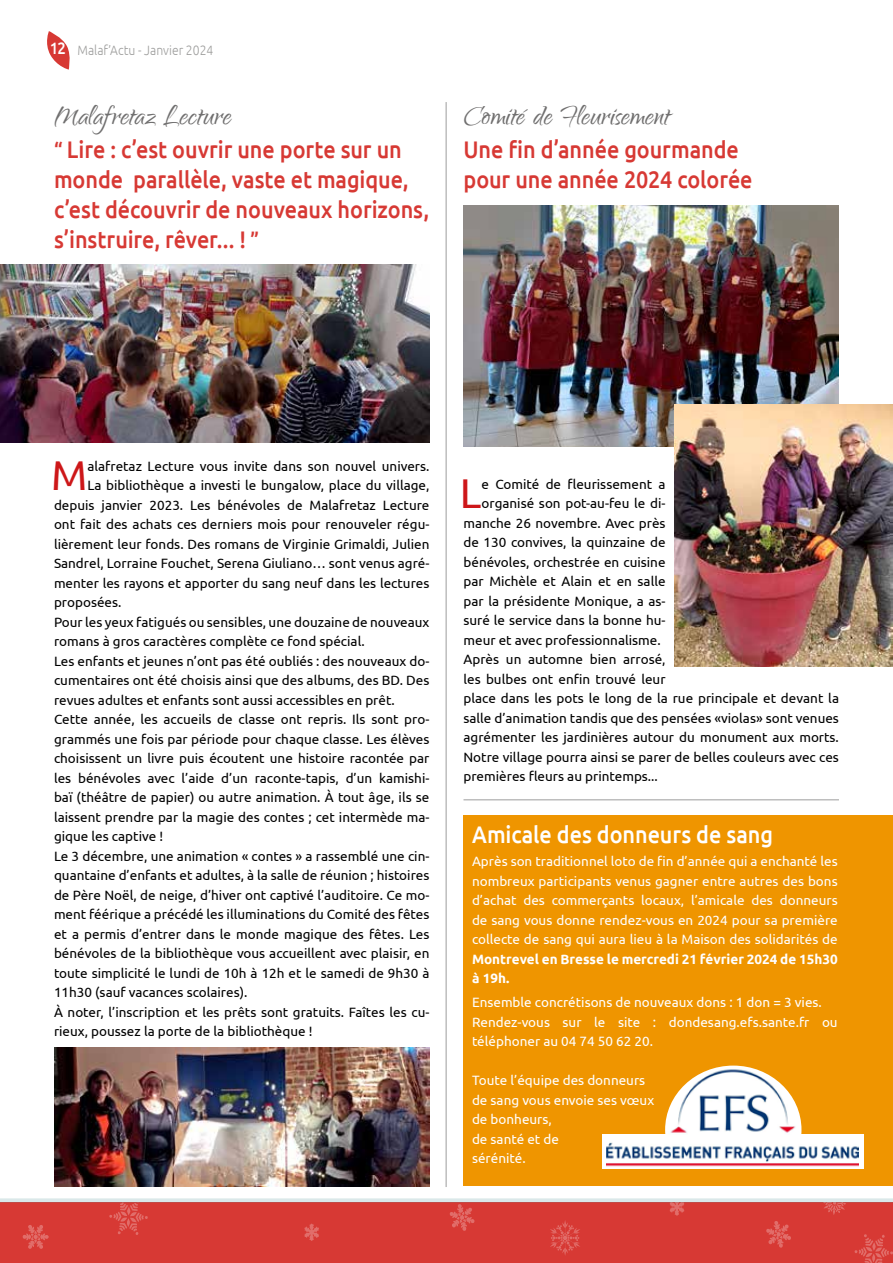
<style>
.page{position:relative;width:893px;height:1263px;background:#fff}
.page>*{position:absolute;margin:0;border:0;box-sizing:border-box;transform-origin:0 0}
.t1{font:41.7px "Ubuntu";color:#cd1719}
.t2{font:34.5px "Qwigley";letter-spacing:.005em;color:#706f6f}
.t3{font:500 24px/30px "Ubuntu";letter-spacing:-.005em;color:#d73934;scale:.9 1}
.t4{font:500 24px "Ubuntu";letter-spacing:-.005em;color:#fff;scale:.9 1}
.t5{font:13.5px "Ubuntu";color:#000}
.t6{font:13.5px/19.5px "Ubuntu";color:#fff}
.t7{font:700 13.5px/19.5px "Ubuntu";color:#fff}
.t8{font:300 13.5px "Ubuntu";color:#9d9d9c;scale:.9 1}
.s1{font-weight:500;font-size:16.5px;color:#fff}
.s2{font-size:21px}
</style>
<div class="page">
<svg style="left:47px;top:31px;width:23px;height:39px"></svg>
<div style="left:463px;top:815px;width:430px;height:370px;background:#ef9500"></div>
<hr style="left:446px;top:102px;width:1px;height:1085px;background:#9d9d9c">
<img style="left:54px;top:1047px;width:375px;height:140px">
<hr style="left:463px;top:799px;width:376px;height:1px;background:#9d9d9c">
<div style="left:0;top:1203px;width:893px;height:60px;background:#d73934"></div>
<svg style="left:550px;top:1220px;width:30px;height:35px"></svg>
<svg style="left:824px;top:1203px;width:22px;height:12px"></svg>
<svg style="left:109px;top:1203px;width:39px;height:32px"></svg>
<svg style="left:450px;top:1204px;width:25px;height:27px"></svg>
<svg style="left:766px;top:1221px;width:25px;height:27px"></svg>
<svg style="left:304px;top:1223px;width:15px;height:18px"></svg>
<svg style="left:22px;top:1225px;width:27px;height:24px"></svg>
<svg style="left:854px;top:1234px;width:39px;height:29px"></svg>
<svg style="left:670px;top:1203px;width:14px;height:13px"></svg>
<hr style="left:892px;top:1111px;width:1px;height:92px;background:#fff">
<div style="left:0;top:1198px;width:893px;height:5px;background:#dae8e9"></div>
<img style="left:0;top:264px;width:429px;height:178px">
<img style="left:463px;top:205px;width:376px;height:242px">
<img style="left:674px;top:404px;width:219px;height:262px">
<div style="left:602px;top:1134px;width:261px;height:34px;background:#fff"></div>
<img style="left:606px;top:1142px;width:253px;height:25px">
<img style="left:665px;top:1065px;width:136px;height:69px">
<p class="t8" style="left:50px;top:42px;width:183px"><span class="s1">12</span> Malaf’Actu - Janvier 2024</p>
<h2 class="t2" style="left:54px;top:98px;width:179px">Malafretaz Lecture</h2>
<h3 class="t3" style="left:54px;top:134px;width:418px"><span class="s2">“</span> Lire : c’est ouvrir une porte sur un monde parallèle, vaste et magique, c’est découvrir de nouveaux horizons, s’instruire, rêver... ! <span class="s2">”</span></h3>
<h2 class="t2" style="left:463px;top:98px;width:208px">Comité de Fleurisement</h2>
<h3 class="t3" style="left:463px;top:134px;width:323px">Une fin d’année gourmande pour une année 2024 colorée</h3>
<h1 class="t1" style="left:51px;top:450px;width:38px">M</h1>
<p class="t5" style="left:87px;top:458px;width:343px">alafretaz Lecture vous invite dans son nouvel univers.</p>
<p class="t5" style="left:87px;top:477px;width:343px">La bibliothèque a investi le bungalow, place du village,</p>
<p class="t5" style="left:54px;top:497px;width:377px">depuis janvier 2023. Les bénévoles de Malafretaz Lecture</p>
<p class="t5" style="left:54px;top:516px;width:377px">ont fait des achats ces derniers mois pour renouveler régu-</p>
<p class="t5" style="left:54px;top:536px;width:377px">lièrement leur fonds. Des romans de Virginie Grimaldi, Julien</p>
<p class="t5" style="left:54px;top:555px;width:377px">Sandrel, Lorraine Fouchet, Serena Giuliano… sont venus agré-</p>
<p class="t5" style="left:54px;top:575px;width:377px">menter les rayons et apporter du sang neuf dans les lectures</p>
<p class="t5" style="left:54px;top:594px;width:69px">proposées.</p>
<p class="t5" style="left:54px;top:614px;width:377px">Pour les yeux fatigués ou sensibles, une douzaine de nouveaux</p>
<p class="t5" style="left:54px;top:633px;width:312px">romans à gros caractères complète ce fond spécial.</p>
<p class="t5" style="left:54px;top:653px;width:377px">Les enfants et jeunes n’ont pas été oubliés : des nouveaux do-</p>
<p class="t5" style="left:54px;top:672px;width:377px">cumentaires ont été choisis ainsi que des albums, des BD. Des</p>
<p class="t5" style="left:54px;top:692px;width:342px">revues adultes et enfants sont aussi accessibles en prêt.</p>
<p class="t5" style="left:54px;top:711px;width:377px">Cette année, les accueils de classe ont repris. Ils sont pro-</p>
<p class="t5" style="left:54px;top:731px;width:377px">grammés une fois par période pour chaque classe. Les élèves</p>
<p class="t5" style="left:54px;top:750px;width:377px">choisissent un livre puis écoutent une histoire racontée par</p>
<p class="t5" style="left:54px;top:770px;width:377px">les bénévoles avec l’aide d’un raconte-tapis, d’un kamishi-</p>
<p class="t5" style="left:54px;top:789px;width:377px">baï (théâtre de papier) ou autre animation. À tout âge, ils se</p>
<p class="t5" style="left:54px;top:809px;width:377px">laissent prendre par la magie des contes ; cet intermède ma-</p>
<p class="t5" style="left:54px;top:828px;width:111px">gique les captive !</p>
<p class="t5" style="left:54px;top:848px;width:377px">Le 3 décembre, une animation « contes » a rassemblé une cin-</p>
<p class="t5" style="left:54px;top:867px;width:377px">quantaine d’enfants et adultes, à la salle de réunion ; histoires</p>
<p class="t5" style="left:54px;top:887px;width:377px">de Père Noël, de neige, d’hiver ont captivé l’auditoire. Ce mo-</p>
<p class="t5" style="left:54px;top:906px;width:377px">ment féérique a précédé les illuminations du Comité des fêtes</p>
<p class="t5" style="left:54px;top:926px;width:377px">et a permis d’entrer dans le monde magique des fêtes. Les</p>
<p class="t5" style="left:54px;top:945px;width:377px">bénévoles de la bibliothèque vous accueillent avec plaisir, en</p>
<p class="t5" style="left:54px;top:965px;width:377px">toute simplicité le lundi de 10h à 12h et le samedi de 9h30 à</p>
<p class="t5" style="left:54px;top:984px;width:195px">11h30 (sauf vacances scolaires).</p>
<p class="t5" style="left:54px;top:1004px;width:377px">À noter, l’inscription et les prêts sont gratuits. Faîtes les cu-</p>
<p class="t5" style="left:54px;top:1023px;width:260px">rieux, poussez la porte de la bibliothèque !</p>
<h1 class="t1" style="left:460px;top:468px;width:23px">L</h1>
<p class="t5" style="left:481px;top:476px;width:186px">e Comité de fleurissement a</p>
<p class="t5" style="left:481px;top:495px;width:186px">organisé son pot-au-feu le di-</p>
<p class="t5" style="left:463px;top:515px;width:204px">manche 26 novembre. Avec près</p>
<p class="t5" style="left:463px;top:534px;width:204px">de 130 convives, la quinzaine de</p>
<p class="t5" style="left:463px;top:554px;width:204px">bénévoles, orchestrée en cuisine</p>
<p class="t5" style="left:463px;top:573px;width:204px">par Michèle et Alain et en salle</p>
<p class="t5" style="left:463px;top:593px;width:204px">par la présidente Monique, a as-</p>
<p class="t5" style="left:463px;top:612px;width:204px">suré le service dans la bonne hu-</p>
<p class="t5" style="left:463px;top:632px;width:199px">meur et avec professionnalisme.</p>
<p class="t5" style="left:463px;top:651px;width:204px">Après un automne bien arrosé,</p>
<p class="t5" style="left:463px;top:671px;width:204px">les bulbes ont enfin trouvé leur</p>
<p class="t5" style="left:463px;top:690px;width:377px">place dans les pots le long de la rue principale et devant la</p>
<p class="t5" style="left:463px;top:710px;width:377px">salle d’animation tandis que des pensées «violas» sont venues</p>
<p class="t5" style="left:463px;top:729px;width:377px">agrémenter les jardinières autour du monument aux morts.</p>
<p class="t5" style="left:463px;top:749px;width:377px">Notre village pourra ainsi se parer de belles couleurs avec ces</p>
<p class="t5" style="left:463px;top:768px;width:196px">premières fleurs au printemps...</p>
<h3 class="t4" style="left:472px;top:819px;width:336px">Amicale des donneurs de sang</h3>
<p class="t6" style="left:472px;top:851px;width:367px;text-align:justify">Après son traditionnel loto de fin d’année qui a enchanté les nombreux participants venus gagner entre autres des bons d’achat des commerçants locaux, l’amicale des donneurs de sang vous donne rendez-vous en 2024 pour sa première collecte de sang qui aura lieu à la Maison des solidarités de</p>
<p class="t7" style="left:472px;top:949px;width:367px">Montrevel en Bresse le mercredi 21 février 2024 de 15h30 à 19h.</p>
<p class="t6" style="left:472px;top:992px;width:367px">Ensemble concrétisons de nouveaux dons : 1 don = 3 vies.<br>Rendez-vous sur le site : dondesang.efs.sante.fr ou téléphoner au 04 74 50 62 20.</p>
<p class="t6" style="left:472px;top:1070px;width:184px">Toute l’équipe des donneurs de sang vous envoie ses vœux de bonheurs,<br>de santé et de<br>sérénité.</p>
</div>
